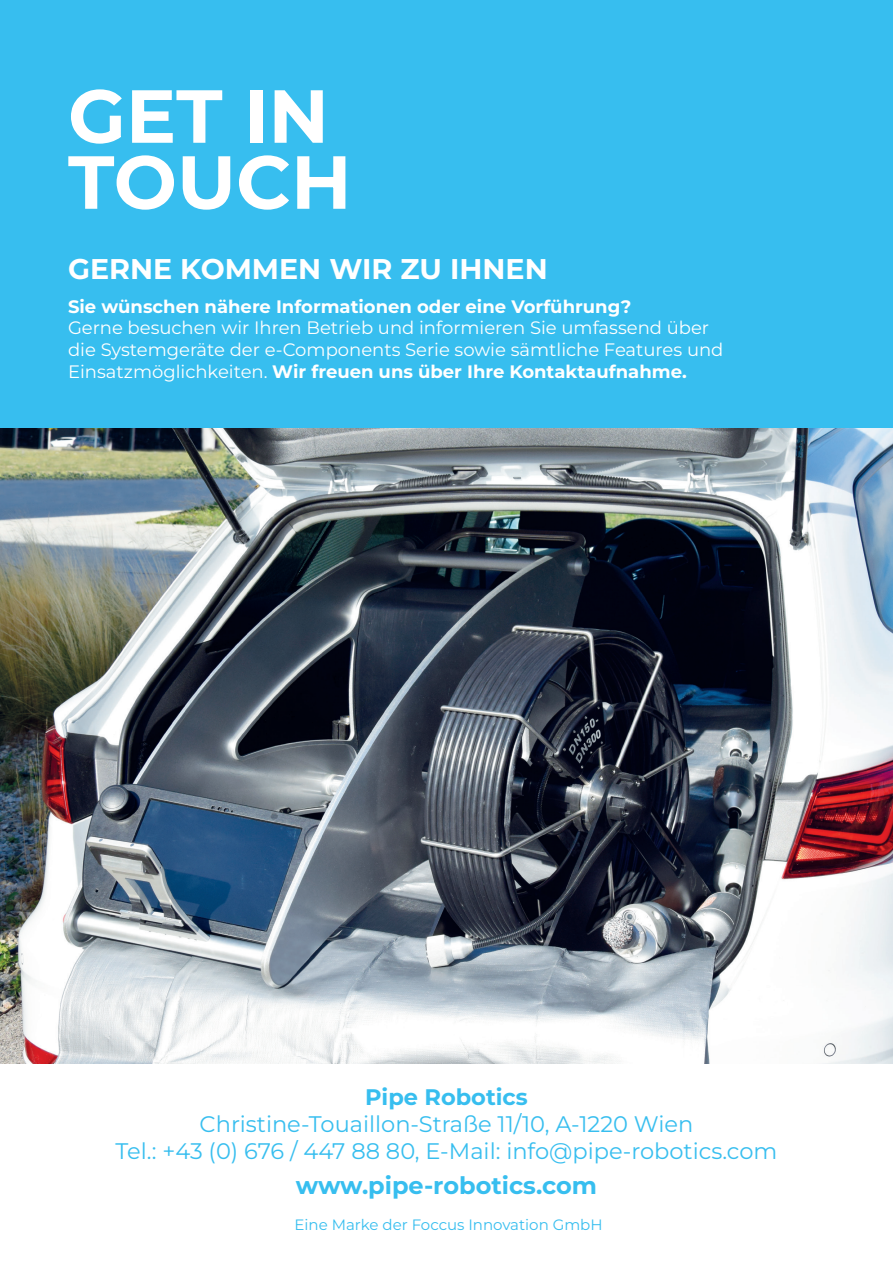
<style>
.page{position:relative;width:893px;height:1263px;background:#fff}
.page>*{position:absolute;margin:0;border:0;box-sizing:border-box;transform-origin:0 0}
.t1{font:700 75px/66px "Montserrat";color:#fff}
.t2{font:700 28.5px "Montserrat";color:#fff}
.t3{font:700 24px "Montserrat";color:#37beef}
.t4{font:22.5px/27px "Montserrat";color:#37beef;text-align:center}
.t5{font:700 22.5px "Montserrat";color:#37beef}
.t6{font:18px/21.6px "Montserrat";color:#fff}
.t7{font:700 18px "Montserrat";color:#fff}
.t8{font:15px "Montserrat";color:#37beef}
.s1{font-weight:700}
</style>
<div class="page">
<img style="left:0;top:428px;width:893px;height:635px">
<div style="left:0;top:0;width:893px;height:428px;background:#37beef"></div>
<h1 class="t1" style="left:68px;top:81px;width:285px">GET IN<br>TOUCH</h1>
<h2 class="t2" style="left:68px;top:250px;width:481px">GERNE KOMMEN WIR ZU IHNEN</h2>
<p class="t7" style="left:68px;top:294px;width:565px">Sie wünschen nähere Informationen oder eine Vorführung?</p>
<p class="t6" style="left:68px;top:317px;width:657px">Gerne besuchen wir Ihren Betrieb und informieren Sie umfassend über die Systemgeräte der e-Components Serie sowie sämtliche Features und<br>Einsatzmöglichkeiten. <span class="s1">Wir freuen uns über Ihre Kontaktaufnahme.</span></p>
<p class="t5" style="left:365px;top:1082px;width:164px">Pipe Robotics</p>
<p class="t4" style="left:116px;top:1110px;width:663px">Christine-Touaillon-Straße 11/10, A-1220 Wien<br>Tel.: +43 (0) 676 / 447 88 80, E-Mail: info@pipe-robotics.com</p>
<h3 class="t3" style="left:296px;top:1169px;width:303px">www.pipe-robotics.com</h3>
<p class="t8" style="left:295px;top:1214px;width:310px">Eine Marke der Foccus Innovation GmbH</p>
</div>
